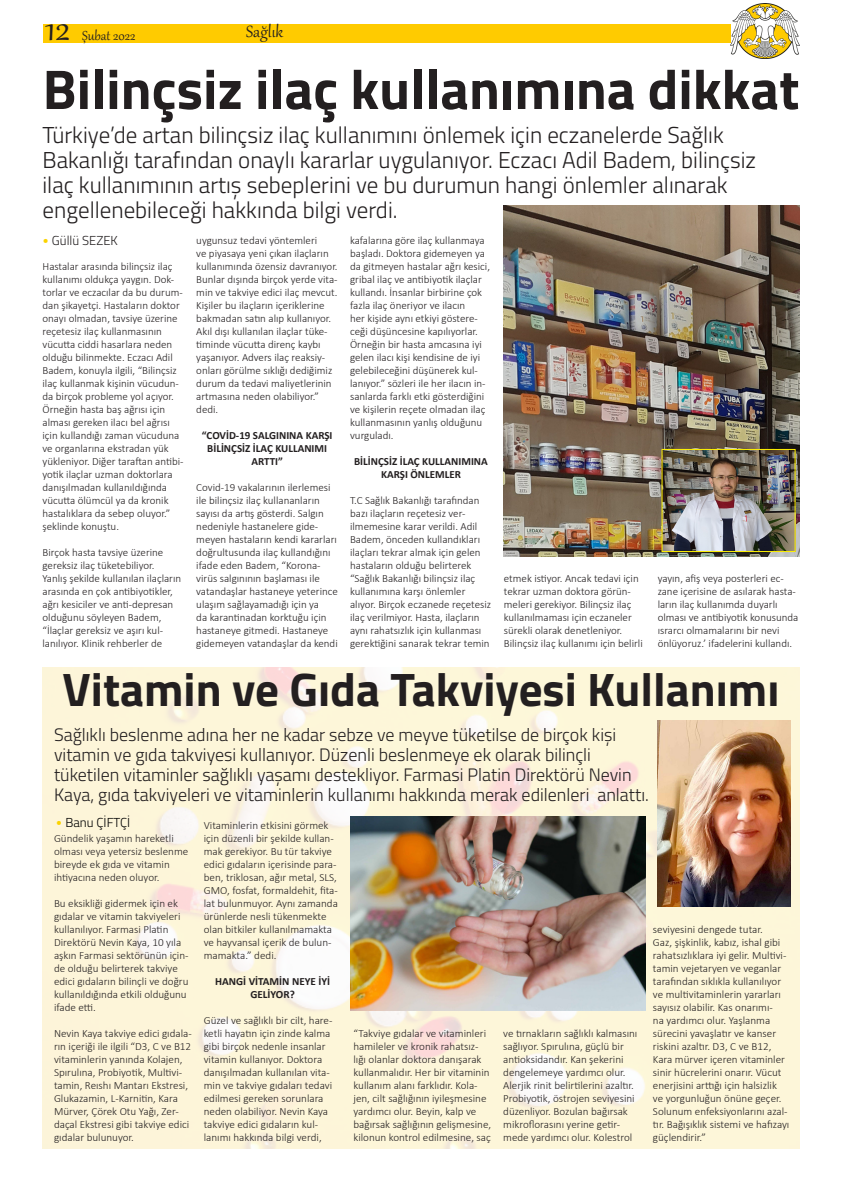
<style>
.page{position:relative;width:842px;height:1191px;background:#fff}
.page>*{position:absolute;margin:0;border:0;box-sizing:border-box;transform-origin:0 0}
.t1{font:700 56px "Titillium Web";color:#231f20}
.t2{font:700 47px "Titillium Web";color:#231f20}
.t3{font:44px "Gabriola";color:#231f20}
.t4{font:300 23px/25px "Titillium Web";color:#231f20}
.t5{font:20px "Gabriola";color:#231f20}
.t6{font:300 18px/20px "Titillium Web";color:#231f20}
.t7{font:16px "Gabriola";color:#231f20}
.t8{font:300 13px "Titillium Web";color:#231f20}
.t9{font:300 13px "Titillium Web";color:#000}
.t10{font:300 11px/13px "Calibri";color:#231f20}
.t11{font:700 11px/13px "Calibri";color:#231f20;text-align:center}
.s1{font-family:"Calibri";font-weight:400;color:#fbd300}
</style>
<div class="page">
<img style="left:730px;top:4px;width:69px;height:55px">
<div style="left:43px;top:25px;width:687px;height:18px;background:#ffcb00"></div>
<img style="left:43px;top:668px;width:756px;height:480px">
<img style="left:504px;top:205px;width:295px;height:351px">
<img style="left:663px;top:451px;width:131px;height:99px">
<div style="left:661px;top:449px;width:135px;height:103px;border:1px solid #fff101"></div>
<img style="left:350px;top:816px;width:296px;height:195px">
<img style="left:658px;top:720px;width:133px;height:186px">
<p class="t3" style="left:46px;top:-1px;width:26px">12</p>
<p class="t7" style="left:82px;top:25px;width:55px">Şubat 2022</p>
<p class="t5" style="left:246px;top:19px;width:39px">Sağlık</p>
<p class="t1" style="left:43px;top:47px;width:758px">Bilinçsiz ilaç kullanımına dikkat</p>
<p class="t4" style="left:43px;top:121px;width:715px">Türkiye’de artan bilinçsiz ilaç kullanımını önlemek için eczanelerde Sağlık Bakanlığı tarafından onaylı kararlar uygulanıyor. Eczacı Adil Badem, bilinçsiz ilaç kullanımının artış sebeplerini ve bu durumun hangi önlemler alınarak engellenebileceği hakkında bilgi verdi.</p>
<p class="t10" style="left:43px;top:260px;width:143px">Hastalar arasında bilinçsiz ilaç kullanımı oldukça yaygın. Dok&shy;torlar ve eczacılar da bu durum&shy;dan şikayetçi. Hastaların doktor onayı olmadan, tavsiye üzerine reçetesiz ilaç kullanmasının vücutta ciddi hasarlara neden olduğu bilinmekte. Eczacı Adil<br>Badem, konuyla ilgili, “Bilinçsiz ilaç kullanmak kişinin vücudun&shy;da birçok probleme yol açıyor.<br>Örneğin hasta baş ağrısı için alması gereken ilacı bel ağrısı için kullandığı zaman vücuduna ve organlarına ekstradan yük yükleniyor. Diğer taraftan antibi&shy;yotik ilaçlar uzman doktorlara danışılmadan kullanıldığında vücutta ölümcül ya da kronik hastalıklara da sebep oluyor.” şeklinde konuştu.</p>
<p class="t10" style="left:43px;top:546px;width:140px">Birçok hasta tavsiye üzerine gereksiz ilaç tüketebiliyor.<br>Yanlış şekilde kullanılan ilaçların arasında en çok antibiyotikler, ağrı kesiciler ve anti-depresan olduğunu söyleyen Badem, “İlaçlar gereksiz ve aşırı kul&shy;lanılıyor. Klinik rehberler de</p>
<p class="t8" style="left:43px;top:231px;width:77px"><span class="s1">•</span> Güllü SEZEK</p>
<p class="t10" style="left:350px;top:234px;width:141px">kafalarına göre ilaç kullanmaya başladı. Doktora gidemeyen ya da gitmeyen hastalar ağrı kesici, gribal ilaç ve antibiyotik ilaçlar kullandı. İnsanlar birbirine çok fazla ilaç öneriyor ve ilacın<br>her kişide aynı etkiyi göstere&shy;ceği düşüncesine kapılıyorlar.<br>Örneğin bir hasta amcasına iyi gelen ilacı kişi kendisine de iyi gelebileceğini düşünerek kul&shy;lanıyor.” sözleri ile her ilacın in&shy;sanlarda farklı etki gösterdiğini ve kişilerin reçete olmadan ilaç kullanmasının yanlış olduğunu vurguladı.</p>
<p class="t11" style="left:354px;top:455px;width:135px">BİLİNÇSİZ İLAÇ KULLANIMINA<br>KARŞI ÖNLEMLER</p>
<p class="t10" style="left:350px;top:494px;width:143px">T.C Sağlık Bakanlığı tarafından bazı ilaçların reçetesiz ver&shy;ilmemesine karar verildi. Adil<br>Badem, önceden kullandıkları ilaçları tekrar almak için gelen hastaların olduğu belirterek “Sağlık Bakanlığı bilinçsiz ilaç kullanımına karşı önlemler alıyor. Birçok eczanede reçetesiz ilaç verilmiyor. Hasta, ilaçların aynı rahatsızlık için kullanması gerektiğini sanarak tekrar temin</p>
<p class="t10" style="left:196px;top:234px;width:143px">uygunsuz tedavi yöntemleri<br>ve piyasaya yeni çıkan ilaçların kullanımında özensiz davranıyor.<br>Bunlar dışında birçok yerde vita&shy;min ve takviye edici ilaç mevcut.<br>Kişiler bu ilaçların içeriklerine bakmadan satın alıp kullanıyor.<br>Akıl dışı kullanılan ilaçlar tüke&shy;timinde vücutta direnç kaybı yaşanıyor. Advers ilaç reaksiy&shy;onları görülme sıklığı dediğimiz durum da tedavi maliyetlerinin artmasına neden olabiliyor.” dedi.</p>
<p class="t11" style="left:202px;top:429px;width:132px">“COVİD-19 SALGININA KARŞI<br>BİLİNÇSİZ İLAÇ KULLANIMI<br>ARTTI”</p>
<p class="t10" style="left:196px;top:481px;width:143px">Covid-19 vakalarının ilerlemesi ile bilinçsiz ilaç kullananların sayısı da artış gösterdi. Salgın nedeniyle hastanelere gide&shy;meyen hastaların kendi kararları doğrultusunda ilaç kullandığını ifade eden Badem, “Korona&shy;virüs salgınının başlaması ile vatandaşlar hastaneye yeterince ulaşım sağlayamadığı için ya<br>da karantinadan korktuğu için hastaneye gitmedi. Hastaneye gidemeyen vatandaşlar da kendi</p>
<p class="t10" style="left:504px;top:572px;width:140px">etmek istiyor. Ancak tedavi için tekrar uzman doktora görün&shy;meleri gerekiyor. Bilinçsiz ilaç kullanılmaması için eczaneler sürekli olarak denetleniyor.<br>Bilinçsiz ilaç kullanımı için belirli</p>
<p class="t10" style="left:658px;top:572px;width:142px">yayın, afiş veya posterleri ec&shy;zane içerisine de asılarak hasta&shy;ların ilaç kullanımda duyarlı olması ve antibiyotik konusunda ısrarcı olmamalarını bir nevi önlüyoruz.’ ifadelerini kullandı.</p>
<p class="t2" style="left:63px;top:654px;width:718px">Vitamin ve Gıda Takviyesi Kullanımı</p>
<p class="t6" style="left:54px;top:723px;width:596px">Sağlıklı beslenme adına her ne kadar sebze ve meyve tüketilse de birçok kişi vitamin ve gıda takviyesi kullanıyor. Düzenli beslenmeye ek olarak bilinçli tüketilen vitaminler sağlıklı yaşamı destekliyor. Farmasi Platin Direktörü Nevin Kaya, gıda takviyeleri ve vitaminlerin kullanımı hakkında merak edilenleri anlattı.</p>
<p class="t9" style="left:56px;top:813px;width:76px"><span class="s1">•</span> Banu ÇİFTÇİ</p>
<p class="t10" style="left:204px;top:819px;width:136px">Vitaminlerin etkisini görmek için düzenli bir şekilde kullan&shy;mak gerekiyor. Bu tür takviye edici gıdaların içerisinde para&shy;ben, triklosan, ağır metal, SLS,<br>GMO, fosfat, formaldehit, fita&shy;lat bulunmuyor. Aynı zamanda ürünlerde nesli tükenmekte olan bitkiler kullanılmamakta ve hayvansal içerik de bulun&shy;mamakta.” dedi.</p>
<p class="t11" style="left:215px;top:975px;width:117px">HANGİ VİTAMİN NEYE İYİ<br>GELİYOR?</p>
<p class="t10" style="left:204px;top:1014px;width:130px">Güzel ve sağlıklı bir cilt, hare&shy;ketli hayatın için zinde kalma gibi birçok nedenle insanlar vitamin kullanıyor. Doktora danışılmadan kullanılan vita&shy;min ve takviye gıdaları tedavi edilmesi gereken sorunlara neden olabiliyor. Nevin Kaya takviye edici gıdaların kul&shy;lanımı hakkında bilgi verdi,</p>
<p class="t10" style="left:54px;top:832px;width:136px">Gündelik yaşamın hareketli olması veya yetersiz beslenme bireyde ek gıda ve vitamin ihtiyacına neden oluyor.</p>
<p class="t10" style="left:54px;top:897px;width:136px">Bu eksikliği gidermek için ek gıdalar ve vitamin takviyeleri kullanılıyor. Farmasi Platin<br>Direktörü Nevin Kaya, 10 yıla aşkın Farmasi sektörünün için&shy;de olduğu belirterek takviye edici gıdaların bilinçli ve doğru kullanıldığında etkili olduğunu ifade etti.</p>
<p class="t10" style="left:54px;top:1027px;width:139px">Nevin Kaya takviye edici gıdala&shy;rın içeriği ile ilgili “D3, C ve B12 vitaminlerin yanında Kolajen,<br>Spırulına, Probiyotik, Multivi&shy;tamin, Reıshı Mantarı Ekstresi,<br>Glukazamin, L-Karnitin, Kara<br>Mürver, Çörek Otu Yağı, Zer&shy;daçal Ekstresi gibi takviye edici gıdalar bulunuyor.</p>
<p class="t10" style="left:653px;top:923px;width:138px">seviyesini dengede tutar.<br>Gaz, şişkinlik, kabız, ishal gibi rahatsızlıklara iyi gelir. Multivi&shy;tamin vejetaryen ve veganlar tarafından sıklıkla kullanılıyor ve multivitaminlerin yararları sayısız olabilir. Kas onarımı-<br>na yardımcı olur. Yaşlanma sürecini yavaşlatır ve kanser riskini azaltır. D3, C ve B12,<br>Kara mürver içeren vitaminler sinir hücrelerini onarır. Vücut enerjisini arttığı için halsizlik ve yorgunluğun önüne geçer.<br>Solunum enfeksiyonlarını azal&shy;tır. Bağışıklık sistemi ve hafızayı güçlendirir.”</p>
<p class="t10" style="left:353px;top:1027px;width:139px">“Takviye gıdalar ve vitaminleri hamileler ve kronik rahatsız&shy;lığı olanlar doktora danışarak kullanmalıdır. Her bir vitaminin kullanım alanı farklıdır. Kola&shy;jen, cilt sağlığının iyileşmesine yardımcı olur. Beyin, kalp ve bağırsak sağlığının gelişmesine, kilonun kontrol edilmesine, saç</p>
<p class="t10" style="left:503px;top:1027px;width:136px">ve tırnakların sağlıklı kalmasını sağlıyor. Spırulına, güçlü bir antioksidandır. Kan şekerini dengelemeye yardımcı olur.<br>Alerjik rinit belirtilerini azaltır.<br>Probiyotik, östrojen seviyesini düzenliyor. Bozulan bağırsak mikroflorasını yerine getir&shy;mede yardımcı olur. Kolestrol</p>
</div>
